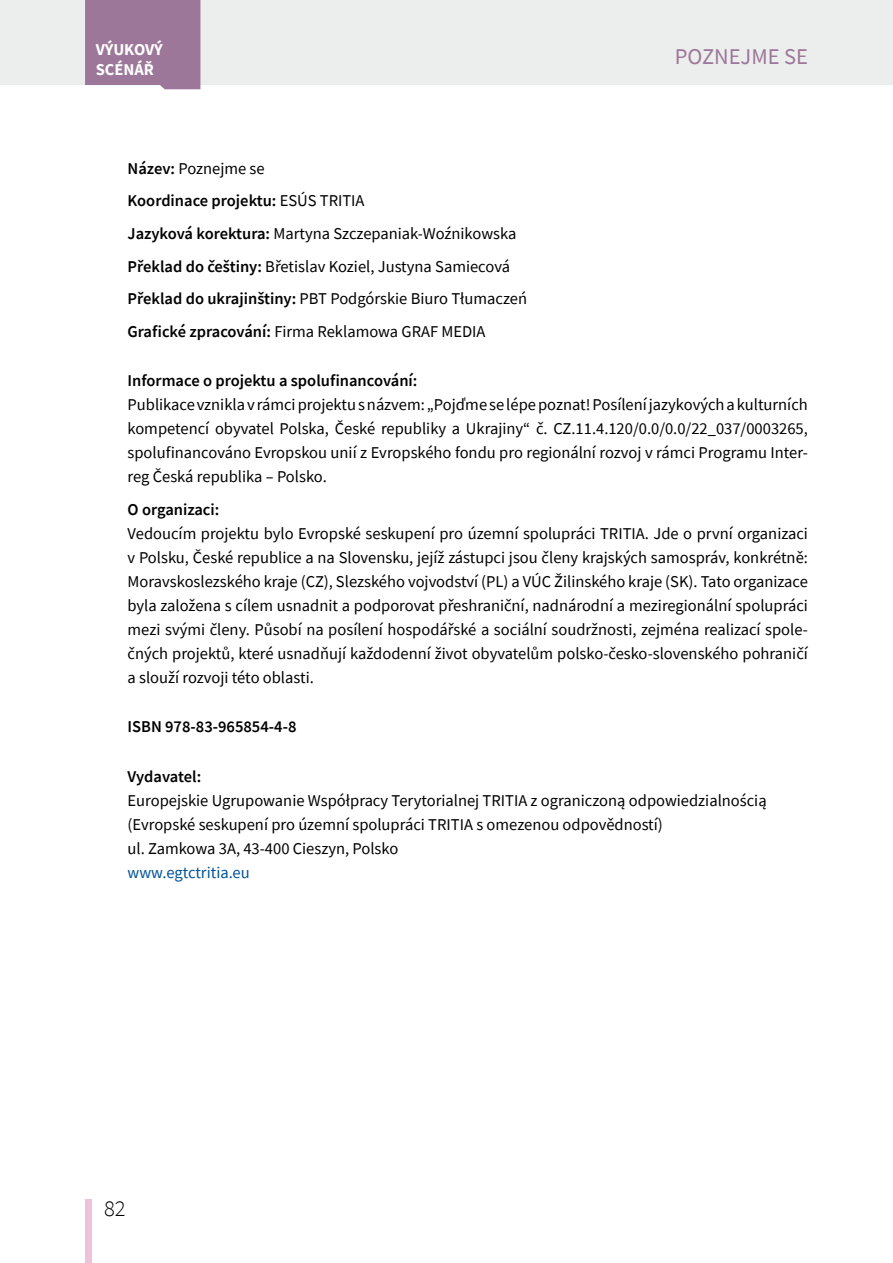
<style>
.page{position:relative;width:893px;height:1263px;background:#fff}
.page>*{position:absolute;margin:0;border:0;box-sizing:border-box;transform-origin:0 0}
.t1{font:22.5px "Source Sans Pro";color:#9c7799}
.t2{font:300 22.5px "Source Sans Pro";color:#000}
.t3{font:16.5px/24px "Source Sans Pro";color:#000}
.t4{font:600 16.5px "Source Sans Pro";color:#000}
.t5{font:16.5px "Source Sans Pro";color:#00549a}
.t6{font:700 16.5px/19.8px "Source Sans Pro";color:#fff}
.s1{font-weight:600}
</style>
<div class="page">
<div style="left:0;top:0;width:893px;height:85px;background:#eceded"></div>
<div style="left:85px;top:0;width:115px;height:89px;background:#9c7799"></div>
<div style="left:85px;top:1199px;width:6px;height:64px;background:#efc2db"></div>
<p class="t6" style="left:96px;top:39px;width:69px">VÝUKOVÝ<br>SCÉNÁŘ</p>
<h1 class="t1" style="left:675px;top:42px;width:135px">POZNEJME SE</h1>
<p class="t3" style="left:128px;top:152px;width:401px;line-height:32.5px"><span class="s1">Název:</span> Poznejme se<br><span class="s1">Koordinace projektu:</span> ESÚS TRITIA<br><span class="s1">Jazyková korektura:</span> Martyna Szczepaniak-Woźnikowska <span class="s1">Překlad do češtiny:</span> Břetislav Koziel, Justyna Samiecová <span class="s1">Překlad do ukrajinštiny:</span> PBT Podgórskie Biuro Tłumaczeń <span class="s1">Grafické zpracování:</span> Firma Reklamowa GRAF MEDIA</p>
<p class="t4" style="left:128px;top:370px;width:291px">Informace o projektu a spolufinancování:</p>
<p class="t3" style="left:127px;top:392px;width:682px;text-align:justify">Publikacevzniklav rámciprojektusnázvem: „Pojďmeselépepoznat!Posíleníjazykovýchakulturních kompetencí obyvatel Polska, České republiky a Ukrajiny“ č. CZ.11.4.120/0.0/0.0/22_037/0003265, spolufinancováno Evropskou unií z Evropského fondu pro regionální rozvoj v rámci Programu Inter&shy;reg Česká republika – Polsko.</p>
<p class="t4" style="left:128px;top:498px;width:93px">O organizaci:</p>
<p class="t3" style="left:128px;top:521px;width:682px;text-align:justify">Vedoucím projektu bylo Evropské seskupení pro územní spolupráci TRITIA. Jde o první organizaci v Polsku, České republice a na Slovensku, jejíž zástupci jsou členy krajských samospráv, konkrétně:<br>Moravskoslezského kraje (CZ), Slezského vojvodství (PL) a VÚC Žilinského kraje (SK). Tato organizace byla založena s cílem usnadnit a podporovat přeshraniční, nadnárodní a meziregionální spolupráci mezi svými členy. Působí na posílení hospodářské a sociální soudržnosti, zejména realizací spole&shy;čných projektů, které usnadňují každodenní život obyvatelům polsko-česko-slovenského pohraničí a slouží rozvoji této oblasti.</p>
<p class="t4" style="left:128px;top:716px;width:170px">ISBN 978-83-965854-4-8</p>
<p class="t4" style="left:128px;top:765px;width:75px">Vydavatel:</p>
<p class="t3" style="left:128px;top:788px;width:641px">Europejskie Ugrupowanie Współpracy Terytorialnej TRITIA z ograniczoną odpowiedzialnością (Evropské seskupení pro územní spolupráci TRITIA s omezenou odpovědností)<br>ul. Zamkowa 3A, 43-400 Cieszyn, Polsko</p>
<p class="t5" style="left:128px;top:862px;width:124px">www.egtctritia.eu</p>
<h1 class="t2" style="left:104px;top:1195px;width:23px">82</h1>
</div>
